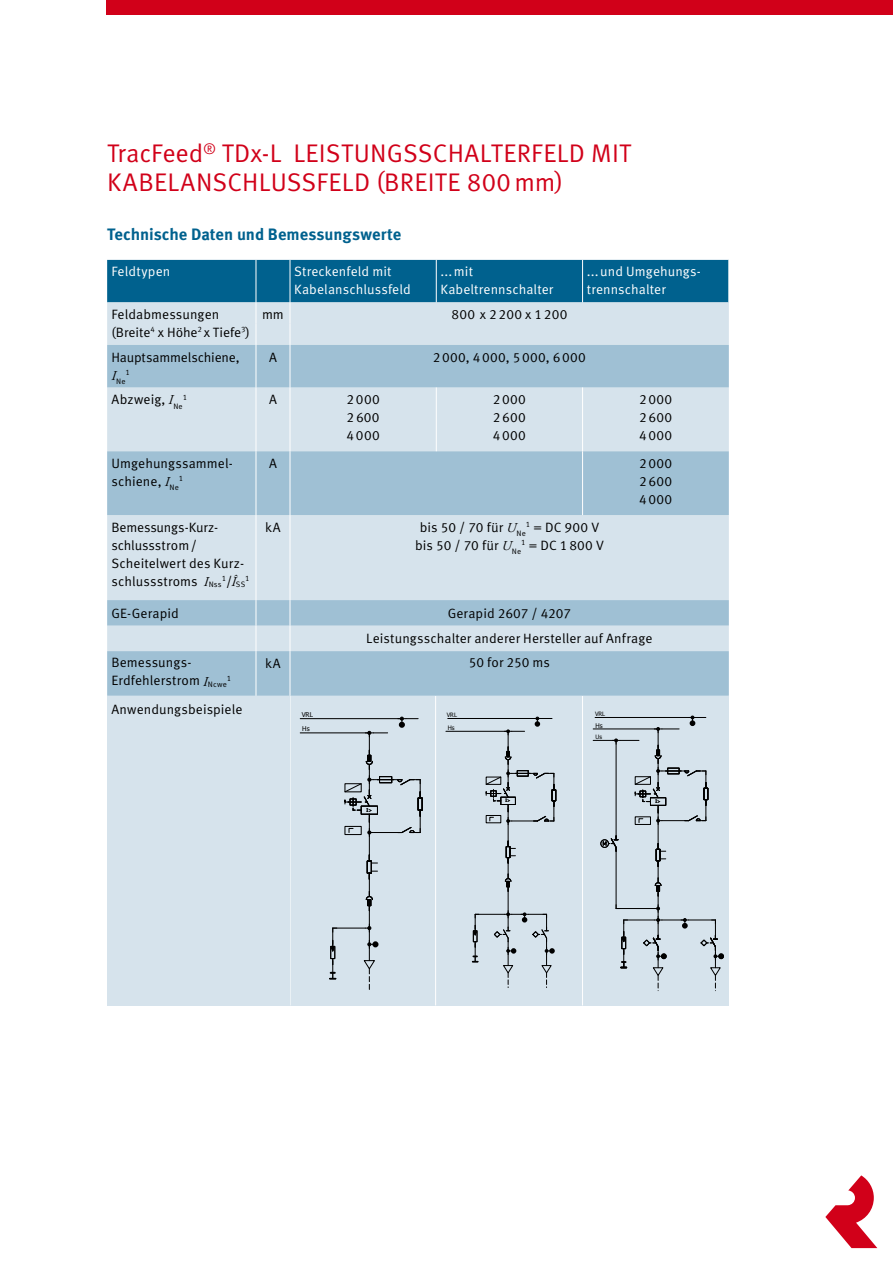
<style>
.page{position:relative;width:893px;height:1263px;background:#fff}
.page>*{position:absolute;margin:0;border:0;box-sizing:border-box;transform-origin:0 0}
.t1{font:25.5px/28.5px "Meta Pro";letter-spacing:.005em;color:#d10019}
.t2{font:700 16.5px "Meta Pro";color:#00618e}
.t3{font:13.5px/18px "Meta Pro";letter-spacing:.005em;color:#000}
.t4{font:13.5px/18px "Meta Pro";letter-spacing:.01em;color:#fff}
.t5{font:13.5px "Meta Pro";letter-spacing:-.015em;color:#000}
.t6{font:7.8px "Meta Pro";color:#000}
.t7{font:6.6px "Tahoma";color:#000}
.t8{font:6.45px "Tahoma";color:#000}
.t9{font:6.15px "Tahoma";color:#000}
.t10{font:6px "Tahoma";color:#000}
.t11{font:4.95px "Tahoma";color:#000}
.t12{font:4.65px "Tahoma";color:#000}
.t13{font:4.5px "Tahoma";color:#000}
.s1{font-family:"Adobe Garamond Pro";font-style:italic}
</style>
<div class="page">
<div style="left:106px;top:0;width:787px;height:15px;background:#d10019"></div>
<svg style="left:825px;top:1175px;width:52px;height:73px"></svg>
<div style="left:288px;top:696px;width:150px;height:309px;background:#d6e3ec"></div>
<hr style="left:333px;top:927px;width:32px;height:1px;background:#000">
<hr style="left:300px;top:732px;width:69px;height:1px;background:#000">
<hr style="left:300px;top:718px;width:102px;height:1px;background:#000">
<div style="left:367px;top:860px;width:5px;height:14px;border:1px solid #000"></div>
<svg style="left:329px;top:927px;width:8px;height:52px"></svg>
<svg style="left:363px;top:871px;width:15px;height:119px"></svg>
<svg style="left:344px;top:717px;width:77px;height:146px"></svg>
<div style="left:418px;top:797px;width:5px;height:14px;border:1px solid #000"></div>
<div style="left:434px;top:696px;width:150px;height:309px;background:#d6e3ec"></div>
<hr style="left:446px;top:731px;width:62px;height:1px;background:#000">
<hr style="left:448px;top:718px;width:89px;height:1px;background:#000">
<div style="left:506px;top:846px;width:4px;height:12px;border:1px solid #000"></div>
<svg style="left:472px;top:855px;width:83px;height:132px"></svg>
<svg style="left:485px;top:717px;width:69px;height:132px"></svg>
<div style="left:552px;top:789px;width:4px;height:12px;border:1px solid #000"></div>
<div style="left:582px;top:696px;width:147px;height:309px;background:#d6e3ec"></div>
<hr style="left:624px;top:919px;width:30px;height:1px;background:#000">
<hr style="left:616px;top:908px;width:38px;height:1px;background:#000">
<hr style="left:616px;top:851px;width:1px;height:57px;background:#000">
<div style="left:656px;top:849px;width:4px;height:12px;border:1px solid #000"></div>
<svg style="left:620px;top:919px;width:7px;height:49px"></svg>
<svg style="left:642px;top:858px;width:82px;height:133px"></svg>
<svg style="left:593px;top:715px;width:113px;height:137px"></svg>
<div style="left:703px;top:788px;width:5px;height:12px;border:1px solid #000"></div>
<hr style="left:435px;top:696px;width:1px;height:309px;background:#fff">
<hr style="left:290px;top:696px;width:1px;height:309px;background:#fff">
<hr style="left:582px;top:696px;width:1px;height:309px;background:#fff">
<div style="left:107px;top:696px;width:183px;height:309px;background:#d6e3ec"></div>
<svg style="left:107px;top:345px;width:622px;height:351px;background:#bad1e0"></svg>
<hr style="left:436px;top:387px;width:1px;height:64px;background:#fff">
<hr style="left:582px;top:387px;width:1px;height:64px;background:#fff">
<hr style="left:582px;top:451px;width:1px;height:64px;background:#fff">
<svg style="left:107px;top:260px;width:622px;height:85px;background:#6ca3bd"></svg>
<hr style="left:256px;top:345px;width:1px;height:42px;background:#fff">
<hr style="left:290px;top:345px;width:1px;height:42px;background:#fff">
<hr style="left:256px;top:387px;width:1px;height:64px;background:#fff">
<hr style="left:290px;top:387px;width:1px;height:64px;background:#fff">
<hr style="left:256px;top:451px;width:1px;height:64px;background:#fff">
<hr style="left:290px;top:451px;width:1px;height:64px;background:#fff">
<hr style="left:256px;top:515px;width:1px;height:85px;background:#fff">
<hr style="left:290px;top:515px;width:1px;height:85px;background:#fff">
<svg style="left:256px;top:600px;width:1px;height:51px"></svg>
<svg style="left:290px;top:600px;width:1px;height:51px"></svg>
<hr style="left:256px;top:651px;width:1px;height:45px;background:#fff">
<hr style="left:290px;top:651px;width:1px;height:45px;background:#fff">
<h1 class="t1" style="left:107px;top:140px;width:525px">TracFeed<sup>®</sup> TDx-L Leistu ngsschalterfeld mit<br>Kabelanschlussf</h1>
<h1 class="t1" style="left:328px;top:169px;width:236px">eld (Breite 800mm)</h1>
<p class="t2" style="left:107px;top:224px;width:296px">Technische Daten und Bemessungswerte</p>
<p class="t4" style="left:111px;top:263px;width:60px">Feldtypen</p>
<p class="t4" style="left:294px;top:263px;width:118px">Streckenfeld mit<br>Kabelanschlussfeld</p>
<p class="t4" style="left:441px;top:263px;width:114px">...mit<br>Kabeltrennschalter</p>
<p class="t4" style="left:587px;top:263px;width:116px">...und Umgehungs&shy;trennschalter</p>
<p class="t3" style="left:111px;top:306px;width:140px">Feldabmessungen (Breite<sup>4</sup> x Höhe<sup>2</sup> x Tiefe<sup>3</sup>)</p>
<p class="t3" style="left:262px;top:306px;width:23px">mm</p>
<p class="t3" style="left:451px;top:306px;width:117px">800 x 2200 x 1200</p>
<p class="t5" style="left:111px;top:348px;width:130px">Hauptsammelschiene,</p>
<p class="t6" style="left:111px;top:376px;width:16px"><sup>I</sup>Ne</p>
<p class="t6" style="left:126px;top:367px;width:6px">1</p>
<p class="t3" style="left:269px;top:348px;width:9px">A</p>
<p class="t3" style="left:433px;top:348px;width:155px">2000, 4000, 5000, 6000</p>
<p class="t3" style="left:111px;top:391px;width:73px">Abzweig, <span class="s1">I</span><sub>N</sub> <sub>e</sub></p>
<p class="t6" style="left:183px;top:392px;width:6px">1</p>
<p class="t3" style="left:269px;top:391px;width:9px">A</p>
<p class="t3" style="left:347px;top:391px;width:35px;text-align:justify">2000<br>2600<br>4000</p>
<p class="t3" style="left:493px;top:391px;width:35px;text-align:justify">2000<br>2600<br>4000</p>
<p class="t3" style="left:639px;top:391px;width:35px;text-align:justify">2000<br>2600<br>4000</p>
<p class="t3" style="left:111px;top:454px;width:123px">Umgehungssammel&shy;schiene, <span class="s1">I</span><sub>N</sub> <sub>e</sub></p>
<p class="t3" style="left:269px;top:455px;width:9px">A</p>
<p class="t3" style="left:639px;top:455px;width:35px;text-align:justify">2000<br>2600<br>4000</p>
<p class="t6" style="left:179px;top:474px;width:6px">1</p>
<p class="t3" style="left:111px;top:518px;width:134px">Bemessungs-Kurz&shy;schlussstrom/<br>Scheitelwert des Kurz&shy;schlussstroms <span class="s1">I</span><sub>N</sub> <sub>ss</sub></p>
<p class="t6" style="left:222px;top:579px;width:25px">1<sup>/</sup><sup>Î</sup>SS</p>
<p class="t6" style="left:245px;top:573px;width:6px">1</p>
<p class="t3" style="left:265px;top:518px;width:17px">kA</p>
<p class="t3" style="left:415px;top:518px;width:190px;text-align:center">bis 50 / 70 für <span class="s1">U</span><sub>N</sub> <sub>e</sub><sup>1</sup> = DC 900 V bis 50 / 70 für <span class="s1">U</span><sub>N</sub> <sub>e</sub><sup>1</sup> = DC 1800 V</p>
<p class="t3" style="left:111px;top:605px;width:69px">GE-Gerapid</p>
<p class="t3" style="left:366px;top:601px;width:288px;line-height:25.5px;text-align:center">Gerapid 2607 / 4207<br>Leistungsschalter anderer Hersteller auf Anfrage</p>
<p class="t3" style="left:111px;top:654px;width:117px">Bemessungs-<br>Erdfehlerstrom <span class="s1">I</span><sub>N</sub> <sub>cwe</sub></p>
<p class="t3" style="left:265px;top:654px;width:17px">kA</p>
<p class="t3" style="left:469px;top:654px;width:83px">50 for 250 ms</p>
<p class="t6" style="left:227px;top:673px;width:6px">1</p>
<p class="t3" style="left:111px;top:701px;width:133px">Anwendungsbeispiele</p>
<p class="t7" style="left:302px;top:710px;width:13px">VRL</p>
<p class="t7" style="left:302px;top:725px;width:9px">Hs</p>
<p class="t11" style="left:367px;top:807px;width:7px">I&gt;</p>
<p class="t10" style="left:447px;top:711px;width:12px">VRL</p>
<p class="t9" style="left:448px;top:724px;width:8px">Hs</p>
<p class="t13" style="left:506px;top:798px;width:6px">I&gt;</p>
<p class="t10" style="left:595px;top:710px;width:12px">VRL</p>
<p class="t8" style="left:596px;top:721px;width:9px">Hs</p>
<p class="t10" style="left:596px;top:733px;width:8px">Us</p>
<p class="t12" style="left:655px;top:798px;width:7px">I&gt;</p>
</div>
